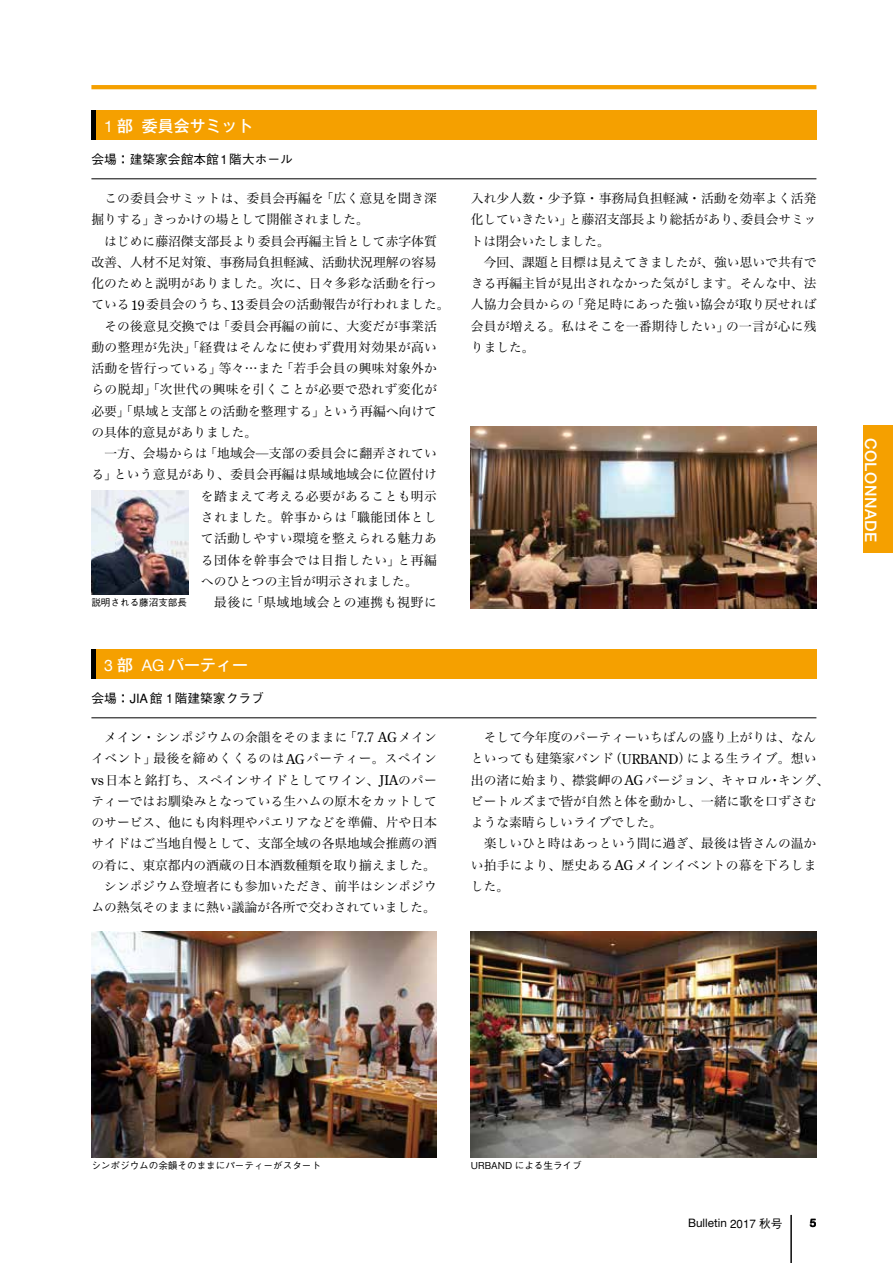
<style>
.page{position:relative;width:893px;height:1263px;background:#fff}
.page>*{position:absolute;margin:0;border:0;box-sizing:border-box;transform-origin:0 0}
.t1{font:500 15.9px "Gothic MB101 Pro";color:#fff}
.t2{font:500 15.9px "Helvetica Neue";letter-spacing:.03em;color:#fff}
.t3{font:12.75px/21.3px "Hira Min Pro W3";letter-spacing:.005em;color:#000}
.t4{font:12.75px "Hira Min Pro W3";letter-spacing:.035em;color:#000}
.t5{font:12.75px "Hira Min Pro W3";letter-spacing:.03em;color:#000}
.t6{font:500 12.75px "Gothic BBB";color:#000}
.t7{font:12.75px "Hira Min Pro W3";letter-spacing:.025em;color:#000}
.t8{font:12.75px "Hira Min Pro W3";letter-spacing:.055em;color:#000}
.t9{font:12.75px "Hira Min Pro W3";letter-spacing:.045em;color:#000}
.t10{font:12.75px "Hira Min Pro W3";letter-spacing:.05em;color:#000}
.t11{font:11.7px "Helvetica Neue";color:#000}
.t12{font:700 11.7px "Helvetica Neue";color:#000}
.t13{font:500 9.6px "Gothic BBB Pro";color:#000}
.s1{font-family:"Helvetica Neue";font-weight:400}
.s2{font-family:"Century Old Style";font-size:13.35px}
.s3{font-family:"Gothic BBB";font-weight:500}
</style>
<div class="page">
<hr style="left:91px;top:85px;width:725px;height:4px;background:#f5a000">
<div style="left:863px;top:425px;width:30px;height:128px;background:#f5a000"></div>
<hr style="left:791px;top:1215px;width:1px;height:48px;background:#000">
<img style="left:91px;top:932px;width:346px;height:225px">
<img style="left:471px;top:932px;width:345px;height:225px">
<div style="left:96px;top:111px;width:720px;height:29px;background:#f5a000"></div>
<div style="left:96px;top:649px;width:720px;height:30px;background:#f5a000"></div>
<div style="left:91px;top:111px;width:5px;height:29px;background:#000"></div>
<div style="left:91px;top:649px;width:5px;height:30px;background:#000"></div>
<hr style="left:91px;top:179px;width:725px;height:1px;background:#000">
<hr style="left:91px;top:717px;width:725px;height:1px;background:#000">
<img style="left:471px;top:426px;width:345px;height:182px">
<img style="left:91px;top:491px;width:97px;height:104px">
<p class="t1" style="left:104px;top:112px;width:151px"><span class="s1">1</span> 部 委員会サミット</p>
<p class="t6" style="left:91px;top:152px;width:203px">会場：建築家会館本館1階大ホール</p>
<p class="t3" style="left:91px;top:186px;width:347px">　この委員会サミットは、委員会再編を「広く意見を聞き深</p>
<p class="t3" style="left:91px;top:208px;width:279px">掘りする」きっかけの場として開催されました。</p>
<p class="t3" style="left:91px;top:229px;width:347px">　はじめに藤沼傑支部長より委員会再編主旨として赤字体質</p>
<p class="t3" style="left:91px;top:250px;width:347px">改善、人材不足対策、事務局負担軽減、活動状況理解の容易</p>
<p class="t3" style="left:91px;top:271px;width:347px">化のためと説明がありました。次に、日々多彩な活動を行っ</p>
<p class="t3" style="left:91px;top:293px;width:360px">ている<span class="s2">19</span>委員会のうち、<span class="s2">13</span>委員会の活動報告が行われました。</p>
<p class="t3" style="left:91px;top:314px;width:347px">　その後意見交換では「委員会再編の前に、大変だが事業活</p>
<p class="t4" style="left:91px;top:336px;width:347px">動の整理が先決」「経費はそんなに使わず費用対効果が高い</p>
<p class="t7" style="left:91px;top:357px;width:347px">活動を皆行っている」等々…また「若手会員の興味対象外か</p>
<p class="t4" style="left:91px;top:379px;width:347px">らの脱却」「次世代の興味を引くことが必要で恐れず変化が</p>
<p class="t3" style="left:91px;top:399px;width:347px">必要」「県域と支部との活動を整理する」という再編へ向けて</p>
<p class="t3" style="left:91px;top:420px;width:167px">の具体的意見がありました。</p>
<p class="t3" style="left:91px;top:442px;width:347px">　一方、会場からは「地域会̶支部の委員会に翻弄されてい</p>
<p class="t3" style="left:91px;top:463px;width:347px">る」という意見があり、委員会再編は県域地域会に位置付け</p>
<p class="t5" style="left:201px;top:485px;width:237px">を踏まえて考える必要があることも明示</p>
<p class="t8" style="left:201px;top:506px;width:238px">されました。幹事からは「職能団体とし</p>
<p class="t5" style="left:201px;top:528px;width:237px">て活動しやすい環境を整えられる魅力あ</p>
<p class="t9" style="left:201px;top:549px;width:237px">る団体を幹事会では目指したい」と再編</p>
<p class="t3" style="left:201px;top:569px;width:218px">へのひとつの主旨が明示されました。</p>
<p class="t10" style="left:201px;top:591px;width:237px">　最後に「県域地域会との連携も視野に</p>
<p class="t13" style="left:91px;top:595px;width:97px">説明される藤沼支部長</p>
<p class="t1" style="left:104px;top:651px;width:145px"><span class="s1">3</span> 部 <span class="s1">AG</span> パーティー</p>
<p class="t6" style="left:91px;top:691px;width:174px">会場：JIA館 1階建築家クラブ</p>
<p class="t3" style="left:91px;top:725px;width:347px;text-align:justify">　メイン・シンポジウムの余韻をそのままに「<span class="s2">7.7 AG</span>メインイベント」最後を締めくくるのは<span class="s2">AG</span>パーティー。スペイン<span class="s2">vs</span>日本と銘打ち、スペインサイドとしてワイン、<span class="s2">JIA</span>のパーティーではお馴染みとなっている生ハムの原木をカットしてのサービス、他にも肉料理やパエリアなどを準備、片や日本サイドはご当地自慢として、支部全域の各県地域会推薦の酒の肴に、東京都内の酒蔵の日本酒数種類を取り揃えました。　シンポジウム登壇者にも参加いただき、前半はシンポジウムの熱気そのままに熱い議論が各所で交わされていました。</p>
<p class="t3" style="left:471px;top:186px;width:347px">入れ少人数・少予算・事務局負担軽減・活動を効率よく活発化していきたい」と藤沼支部長より総括があり、委員会サミットは閉会いたしました。<br>　今回、課題と目標は見えてきましたが、強い思いで共有できる再編主旨が見出されなかった気がします。そんな中、法人協力会員からの「発足時にあった強い協会が取り戻せれば会員が増える。私はそこを一番期待したい」の一言が心に残りました。</p>
<p class="t3" style="left:471px;top:725px;width:360px">　そして今年度のパーティーいちばんの盛り上がりは、なんといっても建築家バンド（<span class="s2">URBAND</span>）による生ライブ。想い出の渚に始まり、襟裳岬の<span class="s2">AG</span>バージョン、キャロル・キング、ビートルズまで皆が自然と体を動かし、一緒に歌を口ずさむような素晴らしいライブでした。<br>　楽しいひと時はあっという間に過ぎ、最後は皆さんの温かい拍手により、歴史ある<span class="s2">AG</span>メインイベントの幕を下ろしました。</p>
<p class="t2" style="left:880px;top:438px;width:105px;rotate:90deg">COLONNADE</p>
<p class="t13" style="left:91px;top:1157px;width:231px">シンポジウムの余韻そのままにパーティーがスタート</p>
<p class="t13" style="left:471px;top:1157px;width:112px">URBAND による生ライブ</p>
<p class="t11" style="left:688px;top:1216px;width:96px">Bulletin <span class="s3">2017 秋号</span></p>
<p class="t12" style="left:810px;top:1216px;width:8px">5</p>
</div>
